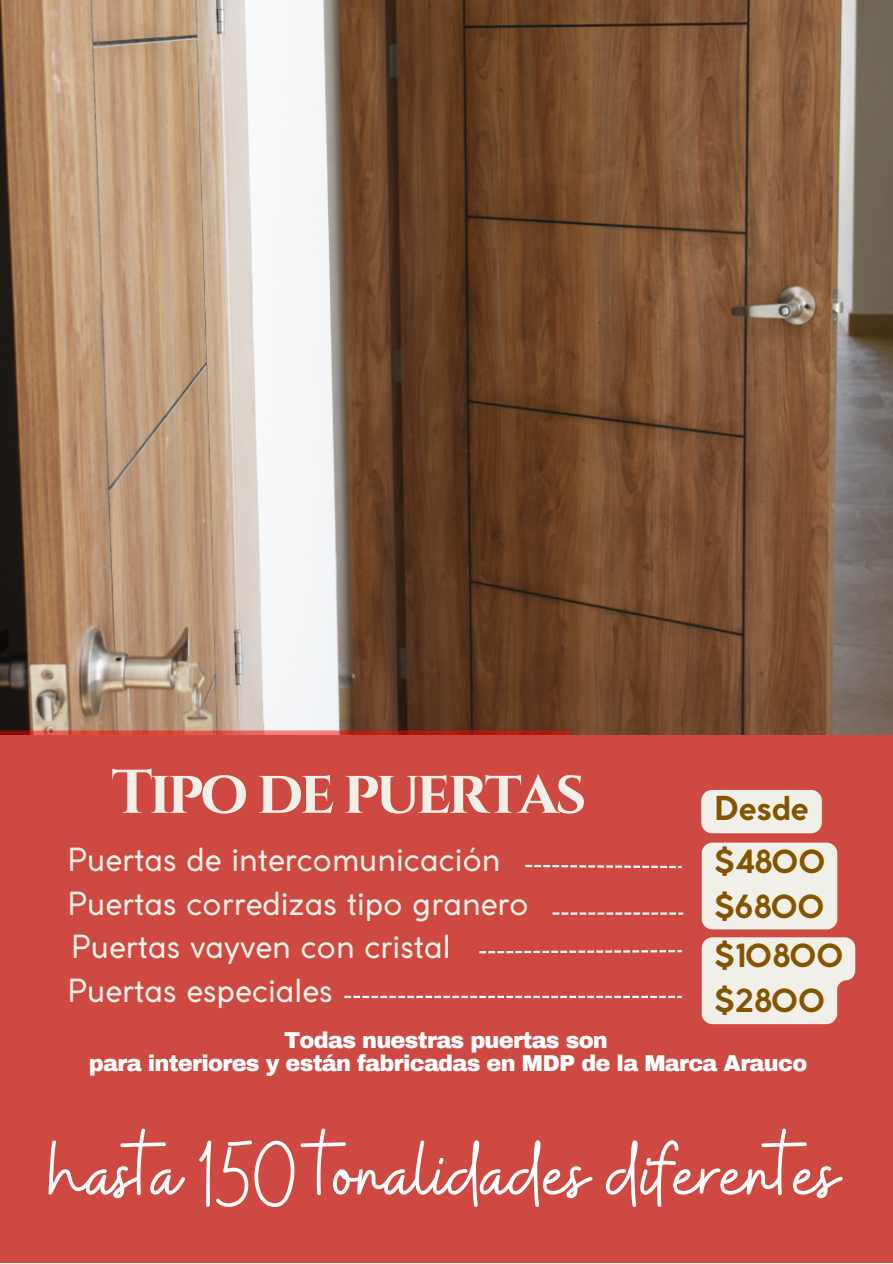
<style>
.page{position:relative;width:893px;height:1264px;background:#fff}
.page>*{position:absolute;margin:0;border:0;box-sizing:border-box;transform-origin:0 0}
.t1{font:92.55px "Buffalo";color:#fff}
.t2{font:700 61.5px "Cinzel";letter-spacing:-.05em;color:#f1f0e8}
.t3{font:700 32.55px "Coco Gothic";color:#865300}
.t4{font:31.5px/43.3px "Coco Gothic";color:#f1f0e8}
.t5{font:700 31.5px/45px "Coco Gothic";color:#865300}
.t6{font:900 22.5px/22.5px "Archivo";letter-spacing:-.035em;color:#fff;text-align:center}
</style>
<div class="page">
<img style="left:0;top:0;width:892px;height:736px">
<div style="left:0;top:736px;width:892px;height:526px;background:#cd4941"></div>
<svg style="left:525px;top:864px;width:156px;height:4px"></svg>
<svg style="left:344px;top:995px;width:337px;height:3px"></svg>
<div style="left:701px;top:842px;width:136px;height:87px;background:#f1f0e8;border-radius:11px"></div>
<svg style="left:701px;top:937px;width:154px;height:87px;background:#eee3db"></svg>
<svg style="left:552px;top:912px;width:131px;height:2px"></svg>
<svg style="left:479px;top:950px;width:202px;height:3px"></svg>
<div style="left:701px;top:790px;width:120px;height:43px;background:#f1f0e8;border-radius:11px"></div>
<h2 class="t2" style="left:111px;top:753px;width:476px">Tipo de puertas</h2>
<p class="t4" style="left:68px;top:841px;width:462px">Puertas de intercomunicación<br>Puertas corredizas tipo granero<br>Puertas vayven con cristal<br>Puertas especiales</p>
<p class="t3" style="left:714px;top:795px;width:96px">Desde</p>
<p class="t5" style="left:714px;top:841px;width:112px">$4800 $6800</p>
<p class="t5" style="left:714px;top:936px;width:130px">$10800 $2800</p>
<p class="t6" style="left:89px;top:1029px;width:720px">Todas nuestras puertas son<br>para interiores y están fabricadas en MDP de la Marca Arauco</p>
<h1 class="t1" style="left:48px;top:1114px;width:791px">hasta 150 tonalidades diferentes</h1>
</div>
